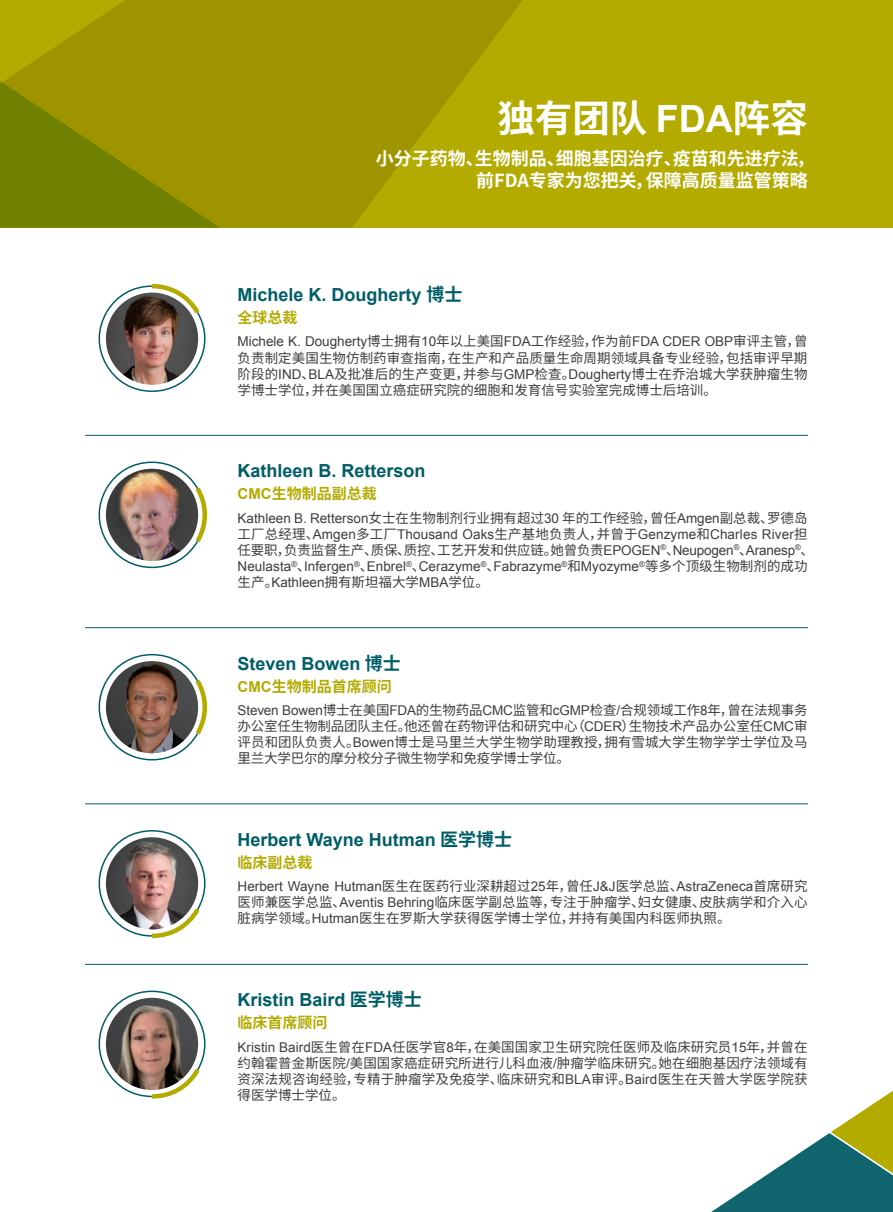
<style>
.page{position:relative;width:893px;height:1212px;background:#fff}
.page>*{position:absolute;margin:0;border:0;box-sizing:border-box;transform-origin:0 0}
.t1{font:700 37.5px "Source Han Sans CN";color:#fff}
.t2{font:700 18px "Arial";color:#005d67}
.t3{font:700 18px/21.6px "Source Han Sans CN";color:#fff}
.t4{font:700 15px "Source Han Sans CN";color:#b3ab00}
.t5{font:13.5px/16.2px "Source Han Sans CN";color:#3e3e3f;text-align:justify}
.t6{font:13.5px "Arial";letter-spacing:.005em;color:#3e3e3f}
.s1{font-family:"Arial"}
.s2{font-family:"Source Han Sans CN"}
</style>
<div class="page">
<div style="left:0;top:0;width:893px;height:228px;background:#b3ab00"></div>
<svg style="left:220px;top:0;width:302px;height:228px;fill:#9d9400"></svg>
<svg style="left:0;top:0;width:220px;height:228px"></svg>
<hr style="left:85px;top:435px;width:723px;height:1px;background:#005d67">
<hr style="left:85px;top:627px;width:723px;height:1px;background:#005d67">
<hr style="left:85px;top:803px;width:723px;height:1px;background:#005d67">
<hr style="left:85px;top:964px;width:723px;height:1px;background:#005d67">
<img style="left:98px;top:283px;width:108px;height:109px">
<img style="left:98px;top:461px;width:109px;height:108px">
<img style="left:98px;top:830px;width:108px;height:109px">
<svg style="left:98px;top:990px;width:108px;height:109px"></svg>
<svg style="left:98px;top:653px;width:109px;height:108px"></svg>
<svg style="left:412px;top:963px;width:481px;height:249px"></svg>
<h1 class="t1" style="left:497px;top:98px;width:312px">独有团队 <span class="s1">FDA</span>阵容</h1>
<h2 class="t3" style="left:476px;top:148px;width:340px;text-indent:-100px">小分子药物、生物制品、细胞基因治疗、疫苗和先进疗法，前FDA专家为您把关，保障高质量监管策略</h2>
<h2 class="t2" style="left:238px;top:283px;width:227px">Michele K. Dougherty <span class="s2">博士</span></h2>
<p class="t4" style="left:238px;top:309px;width:61px">全球总裁</p>
<p class="t6" style="left:238px;top:333px;width:571px">Michele K. Dougherty<span class="s2">博士拥有</span>10<span class="s2">年以上美国</span>FDA<span class="s2">工作经验，作为前</span>FDA CDER OBP<span class="s2">审评主管，曾</span></p>
<p class="t5" style="left:238px;top:350px;width:571px">负责制定美国生物仿制药审查指南，在生产和产品质量生命周期领域具备专业经验，包括审评早期阶段的<span class="s1">IND</span>、<span class="s1">BLA</span>及批准后的生产变更，并参与<span class="s1">GMP</span>检查。<span class="s1">Dougherty</span>博士在乔治城大学获肿瘤生物学博士学位，并在美国国立癌症研究院的细胞和发育信号实验室完成博士后培训。</p>
<h2 class="t2" style="left:238px;top:459px;width:190px">Kathleen B. Retterson</h2>
<p class="t4" style="left:238px;top:485px;width:141px"><span class="s1">CMC</span>生物制品副总裁</p>
<p class="t5" style="left:238px;top:510px;width:571px"><span class="s1">Kathleen B. Retterson</span>女士在生物制剂行业拥有超过<span class="s1">30</span> 年的工作经验，曾任<span class="s1">Amgen</span>副总裁、罗德岛</p>
<p class="t6" style="left:238px;top:525px;width:571px"><span class="s2">工厂总经理、</span>Amgen<span class="s2">多工厂</span>Thousand Oaks<span class="s2">生产基地负责人，并曾于</span>Genzyme<span class="s2">和</span>Charles River<span class="s2">担</span></p>
<p class="t5" style="left:238px;top:542px;width:578px">任要职，负责监督生产、质保、质控、工艺开发和供应链。她曾负责<span class="s1">EPOGEN</span><sup>®</sup>、<span class="s1">Neupogen</span><sup>®</sup>、<span class="s1">Aranesp</span><sup>®</sup>、</p>
<p class="t6" style="left:238px;top:557px;width:571px">Neulasta<sup>®</sup><span class="s2">、</span>Infergen<sup>®</sup><span class="s2">、</span>Enbrel<sup>®</sup><span class="s2">、</span>Cerazyme<sup>®</sup><span class="s2">、</span>Fabrazyme<sup>®</sup><span class="s2">和</span>Myozyme<sup>®</sup><span class="s2">等多个顶级生物制剂的成功</span></p>
<p class="t5" style="left:238px;top:574px;width:253px">生产。<span class="s1">Kathleen</span>拥有斯坦福大学<span class="s1">MBA</span>学位。</p>
<h2 class="t2" style="left:238px;top:651px;width:165px">Steven Bowen <span class="s2">博士</span></h2>
<p class="t4" style="left:238px;top:678px;width:156px"><span class="s1">CMC</span>生物制品首席顾问</p>
<p class="t5" style="left:238px;top:702px;width:571px"><span class="s1">Steven Bowen</span>博士在美国<span class="s1">FDA</span>的生物药品<span class="s1">CMC</span>监管和<span class="s1">cGMP</span>检查<span class="s1">/</span>合规领域工作<span class="s1">8</span>年，曾在法规事务办公室任生物制品团队主任。他还曾在药物评估和研究中心（<span class="s1">CDER</span>）生物技术产品办公室任<span class="s1">CMC</span>审评员和团队负责人。<span class="s1">Bowen</span>博士是马里兰大学生物学助理教授，拥有雪城大学生物学学士学位及马里兰大学巴尔的摩分校分子微生物学和免疫学博士学位。</p>
<h2 class="t2" style="left:238px;top:828px;width:276px">Herbert Wayne Hutman <span class="s2">医学博士</span></h2>
<p class="t4" style="left:238px;top:854px;width:76px">临床副总裁</p>
<p class="t6" style="left:238px;top:877px;width:571px">Herbert Wayne Hutman<span class="s2">医生在医药行业深耕超过</span>25<span class="s2">年，曾任</span>J&amp;J<span class="s2">医学总监、</span>AstraZeneca<span class="s2">首席研究</span></p>
<p class="t5" style="left:238px;top:894px;width:571px">医师兼医学总监、<span class="s1">Aventis Behring</span>临床医学副总监等，专注于肿瘤学、妇女健康、皮肤病学和介入心脏病学领域。<span class="s1">Hutman</span>医生在罗斯大学获得医学博士学位，并持有美国内科医师执照。</p>
<h2 class="t2" style="left:238px;top:988px;width:186px">Kristin Baird <span class="s2">医学博士</span></h2>
<p class="t4" style="left:238px;top:1014px;width:91px">临床首席顾问</p>
<p class="t5" style="left:238px;top:1039px;width:571px"><span class="s1">Kristin Baird</span>医生曾在<span class="s1">FDA</span>任医学官<span class="s1">8</span>年，在美国国家卫生研究院任医师及临床研究员<span class="s1">15</span>年，并曾在约翰霍普金斯医院<span class="s1">/</span>美国国家癌症研究所进行儿科血液<span class="s1">/</span>肿瘤学临床研究。她在细胞基因疗法领域有资深法规咨询经验，专精于肿瘤学及免疫学、临床研究和<span class="s1">BLA</span>审评。<span class="s1">Baird</span>医生在天普大学医学院获得医学博士学位。</p>
</div>
